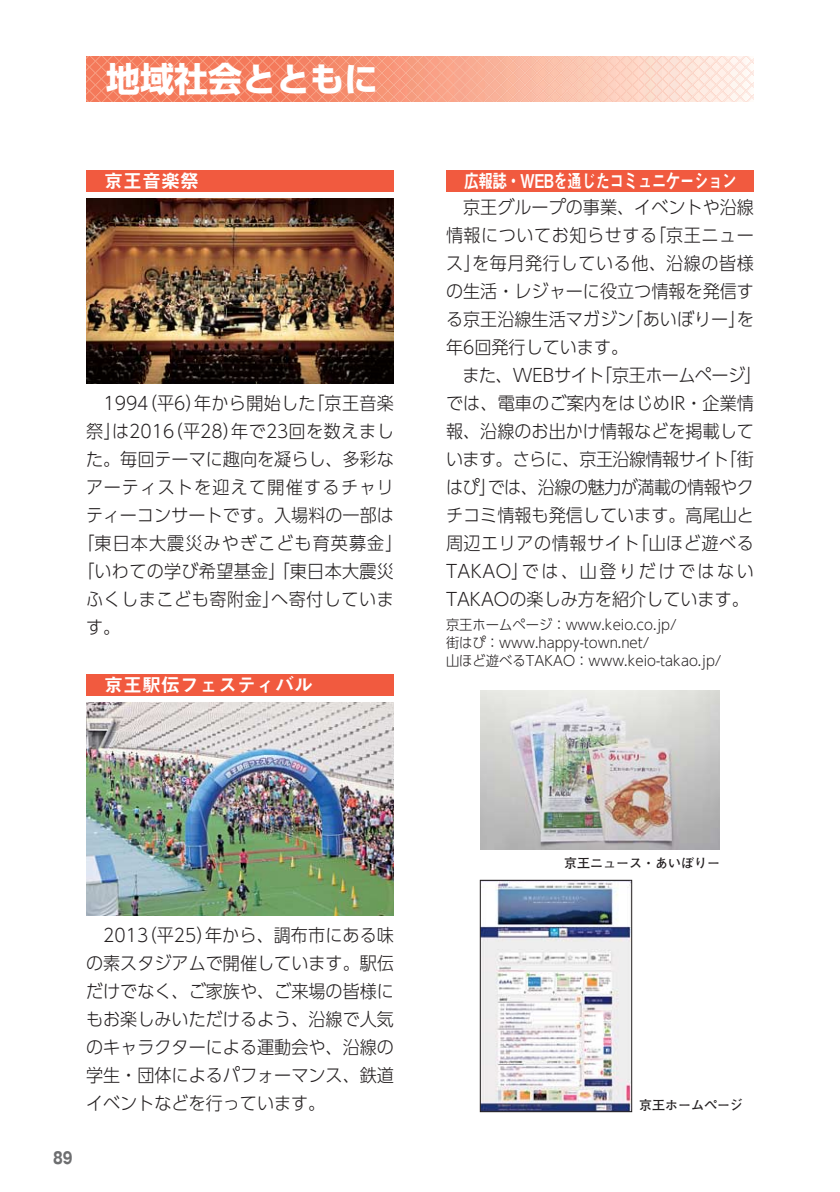
<style>
.page{position:relative;width:840px;height:1192px;background:#fff}
.page>*{position:absolute;margin:0;border:0;box-sizing:border-box;transform-origin:0 0}
.t1{font:700 34px "UD Shin Go Pr 6 N";color:#fff}
.t2{font:19px "Midashi Go Pr 6 N MB31";letter-spacing:-.05em;color:#fff;scale:.78 1}
.t3{font:19px "Midashi Go Pr 6 N MB31";color:#fff}
.t4{font:19px "Midashi Go Pr 6 N MB31";letter-spacing:-.05em;color:#fff}
.t5{font:300 18px/28px "UD Shin Go Pr 6 N";color:#231f20;text-align:justify;scale:.95 1}
.t6{font:300 18px "UD Shin Go Pr 6 N";letter-spacing:.02em;color:#231f20;scale:.95 1}
.t7{font:300 18px "UD Shin Go Pr 6 N";letter-spacing:.065em;color:#231f20;scale:.95 1}
.t8{font:300 18px "UD Shin Go Pr 6 N";letter-spacing:.03em;color:#231f20;scale:.95 1}
.t9{font:300 18px "UD Shin Go Pr 6 N";letter-spacing:.075em;color:#231f20;scale:.95 1}
.t10{font:700 16px "Gothic MB101 Pr 6 N";color:#6d6e70;scale:.8 1}
.t11{font:300 14px/18px "UD Shin Go Pr 6 N";color:#231f20;scale:.95 1}
.t12{font:700 13px "Futo Go B101 Pr 6 N";color:#231f20}
</style>
<div class="page">
<img style="left:482px;top:882px;width:148px;height:228px">
<div style="left:480px;top:880px;width:152px;height:232px;border:1px solid #231f20"></div>
<div style="left:86px;top:170px;width:308px;height:22px;background:#f15a3f"></div>
<div style="left:86px;top:674px;width:308px;height:22px;background:#f15a3f"></div>
<div style="left:446px;top:170px;width:308px;height:22px;background:#f15a3f"></div>
<img style="left:480px;top:690px;width:240px;height:160px">
<img style="left:86px;top:198px;width:308px;height:186px">
<img style="left:86px;top:702px;width:308px;height:214px">
<svg style="left:86px;top:56px;width:668px;height:46px"></svg>
<h1 class="t1" style="left:106px;top:66px;width:273px">地域社会とともに</h1>
<p class="t4" style="left:104px;top:174px;width:96px">京王音楽祭</p>
<p class="t6" style="left:103px;top:396px;width:307px">1994（平6）年から開始した「京王音楽</p>
<p class="t5" style="left:86px;top:420px;width:326px">祭」は2016（平28）年で23回を数えまし</p>
<p class="t5" style="left:86px;top:448px;width:326px">た。毎回テーマに趣向を凝らし、多彩な</p>
<p class="t9" style="left:86px;top:480px;width:326px">アーティストを迎えて開催するチャリ</p>
<p class="t5" style="left:86px;top:504px;width:326px">ティーコンサートです。入場料の一部は</p>
<p class="t7" style="left:77px;top:536px;width:344px">「東日本大震災みやぎこども育英募金」</p>
<p class="t5" style="left:77px;top:560px;width:335px">「いわての学び希望基金」「東日本大震災</p>
<p class="t8" style="left:86px;top:592px;width:326px">ふくしまこども寄附金」へ寄付していま</p>
<p class="t5" style="left:86px;top:616px;width:38px">す。</p>
<p class="t3" style="left:104px;top:678px;width:210px">京王駅伝フェスティバル</p>
<p class="t2" style="left:464px;top:174px;width:351px">広報誌・WEBを通じたコミュニケーション</p>
<p class="t5" style="left:446px;top:196px;width:326px;text-indent:17px">京王グループの事業、イベントや沿線情報についてお知らせする「京王ニュース」を毎月発行している他、沿線の皆様の生活・レジャーに役立つ情報を発信する京王沿線生活マガジン「あいぼりー」を年6回発行しています。</p>
<p class="t5" style="left:446px;top:364px;width:334px;text-align:left;text-indent:17px">また、WEBサイト「京王ホームページ」では、電車のご案内をはじめIR・企業情報、沿線のお出かけ情報などを掲載しています。さらに、京王沿線情報サイト「街はぴ」では、沿線の魅力が満載の情報やクチコミ情報も発信しています。高尾山と周辺エリアの情報サイト「山ほど遊べる<br>TAKAO」では、山登りだけではない<br>TAKAOの楽しみ方を紹介しています。</p>
<p class="t11" style="left:446px;top:618px;width:292px">京王ホームページ：www.keio.co.jp/<br>街はぴ：www.happy-town.net/<br>山ほど遊べるTAKAO：www.keio-takao.jp/</p>
<p class="t5" style="left:86px;top:924px;width:326px;text-indent:17px">2013（平25）年から、調布市にある味の素スタジアムで開催しています。駅伝だけでなく、ご家族や、ご来場の皆様にもお楽しみいただけるよう、沿線で人気のキャラクターによる運動会や、沿線の学生・団体によるパフォーマンス、鉄道イベントなどを行っています。</p>
<p class="t10" style="left:53px;top:1152px;width:26px">89</p>
<p class="t12" style="left:564px;top:859px;width:157px">京王ニュース・あいぼりー</p>
<p class="t12" style="left:639px;top:1101px;width:105px">京王ホームページ</p>
</div>
